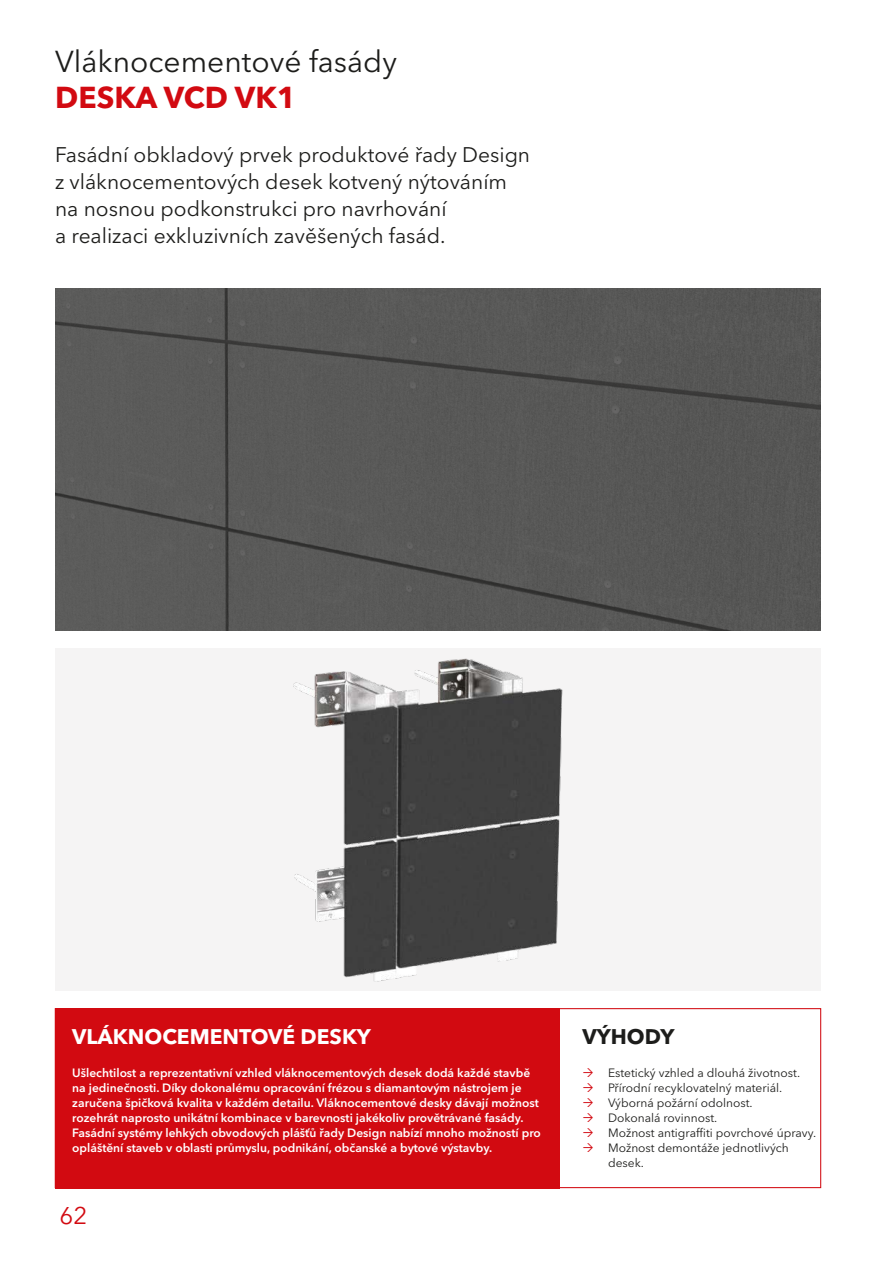
<style>
.page{position:relative;width:893px;height:1263px;background:#fff}
.page>*{position:absolute;margin:0;border:0;box-sizing:border-box;transform-origin:0 0}
.NADPIS_20b{font:30px "Avenir Next LT Pro";color:#1d1d1b}
.NADPIS_20b_B{font:700 30px "Avenir Next LT Pro";color:#d20a11}
.t1{font:24px "Avenir Next LT Pro";color:#d20a11}
.Perex_14_18{font:21px/27px "Avenir Next LT Pro";color:#1d1d1b}
.NADPIS_14b_Bold_bílá{font:700 21px "Avenir Next LT Pro";color:#fff}
.NADPIS_14b_Bold_čern{font:700 21px "Avenir Next LT Pro";color:#1d1d1b}
.TEXT_prapor_8{font:600 12px/15px "Avenir Next LT Pro";color:#fff}
.t2{font:12px/15px "Avenir Next LT Pro";color:#1d1d1b}
</style>
<div class="page">
<div style="left:55px;top:1008px;width:505px;height:180px;background:#d20a11"></div>
<div style="left:55px;top:288px;width:766px;height:342px;background:#595958"></div>
<div style="left:55px;top:648px;width:766px;height:342px;background:#f5f4f4"></div>
<img style="left:293px;top:658px;width:270px;height:324px">
<p class="NADPIS_20b" style="left:55px;top:44px;width:343px">Vláknocementové fasády</p>
<p class="NADPIS_20b_B" style="left:55px;top:79px;width:242px">DESKA VCD VK1</p>
<p class="Perex_14_18" style="left:55px;top:141px;width:477px">Fasádní obkladový prvek produktové řady Design z vláknocementových desek kotvený nýtováním na nosnou podkonstrukci pro navrhování<br>a realizaci exkluzivních zavěšených fasád.</p>
<p class="NADPIS_14b_Bold_bílá" style="left:72px;top:1024px;width:300px">VLÁKNOCEMENTOVÉ DESKY</p>
<p class="TEXT_prapor_8" style="left:72px;top:1065px;width:470px">Ušlechtilost a reprezentativní vzhled vláknocementových desek dodá každé stavbě na jedinečnosti. Díky dokonalému opracování frézou s diamantovým nástrojem je zaručena špičková kvalita v každém detailu. Vláknocementové desky dávají možnost rozehrát naprosto unikátní kombinace v barevnosti jakékoliv provětrávané fasády.<br>Fasádní systémy lehkých obvodových plášťů řady Design nabízí mnoho možností pro opláštění staveb v oblasti průmyslu, podnikání, občanské a bytové výstavby.</p>
<h2 class="t1" style="left:60px;top:1201px;width:29px">62</h2>
<p class="NADPIS_14b_Bold_čern" style="left:583px;top:1024px;width:93px">VÝHODY</p>
<p class="t2" style="left:608px;top:1065px;width:194px">Estetický vzhled a dlouhá životnost.</p>
<p class="t2" style="left:608px;top:1080px;width:176px">Přírodní recyklovatelný materiál.</p>
<p class="t2" style="left:608px;top:1095px;width:146px">Výborná požární odolnost.</p>
<p class="t2" style="left:608px;top:1110px;width:111px">Dokonalá rovinnost.</p>
<p class="t2" style="left:608px;top:1125px;width:210px">Možnost antigraffiti povrchové úpravy.</p>
<p class="t2" style="left:608px;top:1140px;width:182px">Možnost demontáže jednotlivých desek.</p>
</div>
